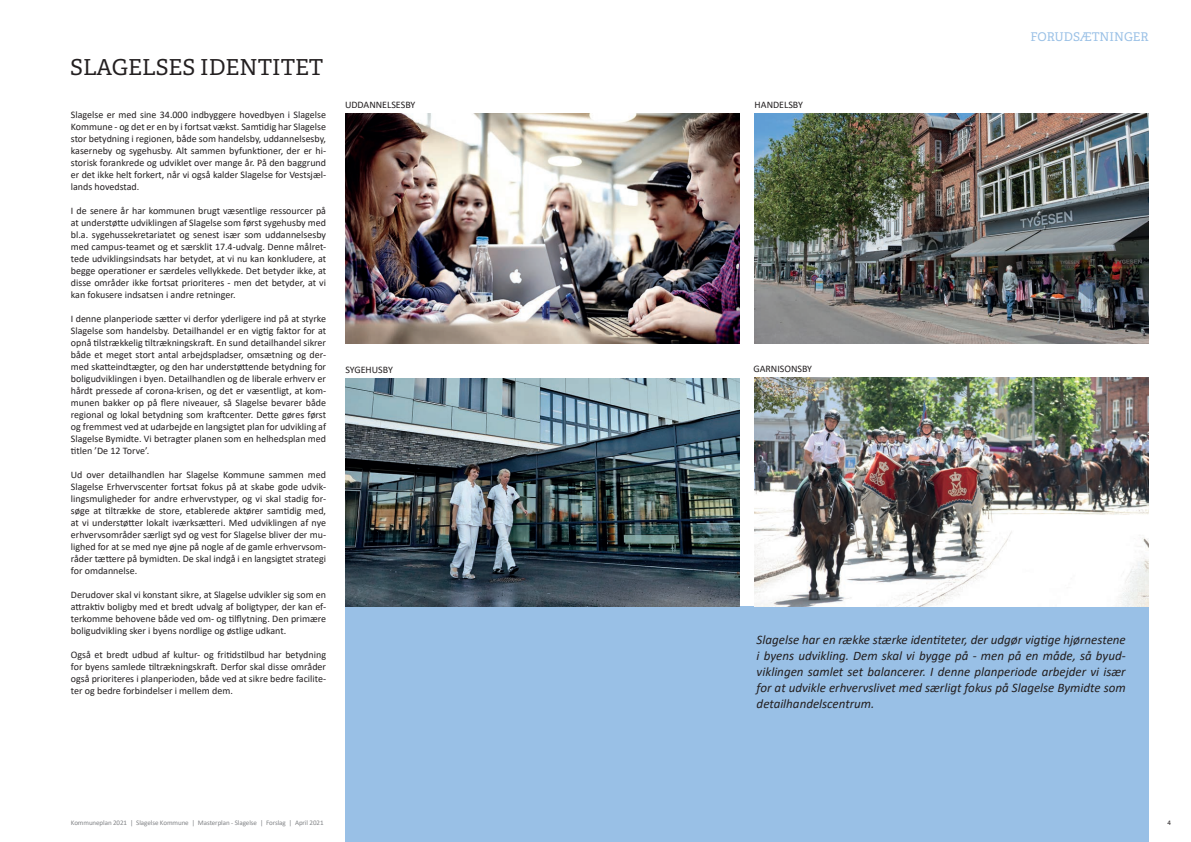
<style>
.page{position:relative;width:1191px;height:842px;background:#fff}
.page>*{position:absolute;margin:0;border:0;box-sizing:border-box;transform-origin:0 0}
.t1{font:22px "Adelle PE";color:#231f20}
.t2{font:italic 13px/16px "Calibri";color:#231f20;text-align:justify}
.t3{font:12px "Adelle PE";color:#99c0e6}
.t4{font:10px/12px "Calibri";color:#231f20;text-align:justify}
.t5{font:7px "Calibri";letter-spacing:-.01em;color:#828487}
.t6{font:7px "Calibri";color:#231f20}
</style>
<div class="page">
<div style="left:345px;top:607px;width:803px;height:235px;background:#99c0e6"></div>
<img style="left:345px;top:378px;width:394px;height:229px">
<img style="left:345px;top:114px;width:394px;height:229px">
<img style="left:754px;top:378px;width:394px;height:229px">
<img style="left:754px;top:113px;width:394px;height:230px">
<h1 class="t1" style="left:70px;top:52px;width:255px">SLAGELSES IDENTITET</h1>
<p class="t4" style="left:71px;top:108px;width:257px">Slagelse er med sine 34.000 indbyggere hovedbyen i Slagelse Kommune - og det er en by i fortsat vækst. Samtidig har Slagelse stor betydning i regionen, både som handelsby, uddannelsesby, kaserneby og sygehusby. Alt sammen byfunktioner, der er hi&shy;storisk forankrede og udviklet over mange år. På den baggrund er det ikke helt forkert, når vi også kalder Slagelse for Vestsjæl&shy;lands hovedstad.</p>
<p class="t4" style="left:71px;top:204px;width:257px">I de senere år har kommunen brugt væsentlige ressourcer på at understøtte udviklingen af Slagelse som først sygehusby med bl.a. sygehussekretariatet og senest især som uddannelsesby med campus-teamet og et særsklit 17.4-udvalg. Denne målret&shy;tede udviklingsindsats har betydet, at vi nu kan konkludere, at begge operationer er særdeles vellykkede. Det betyder ikke, at disse områder ikke fortsat prioriteres - men det betyder, at vi kan fokusere indsatsen i andre retninger.</p>
<p class="t4" style="left:71px;top:312px;width:257px">I denne planperiode sætter vi derfor yderligere ind på at styrke Slagelse som handelsby. Detailhandel er en vigtig faktor for at opnå tilstrækkelig tiltrækningskraft. En sund detailhandel sikrer både et meget stort antal arbejdspladser, omsætning og der&shy;med skatteindtægter, og den har understøttende betydning for boligudviklingen i byen. Detailhandlen og de liberale erhverv er hårdt pressede af corona-krisen, og det er væsentligt, at kom&shy;munen bakker op på flere niveauer, så Slagelse bevarer både regional og lokal betydning som kraftcenter. Dette gøres først og fremmest ved at udarbejde en langsigtet plan for udvikling af Slagelse Bymidte. Vi betragter planen som en helhedsplan med titlen ’De 12 Torve’.</p>
<p class="t4" style="left:71px;top:468px;width:257px">Ud over detailhandlen har Slagelse Kommune sammen med Slagelse Erhvervscenter fortsat fokus på at skabe gode udvik&shy;lingsmuligheder for andre erhvervstyper, og vi skal stadig for&shy;søge at tiltrække de store, etablerede aktører samtidig med, at vi understøtter lokalt iværksætteri. Med udviklingen af nye erhvervsområder særligt syd og vest for Slagelse bliver der mu&shy;lighed for at se med nye øjne på nogle af de gamle erhvervsom&shy;råder tættere på bymidten. De skal indgå i en langsigtet strategi for omdannelse.</p>
<p class="t4" style="left:71px;top:588px;width:257px">Derudover skal vi konstant sikre, at Slagelse udvikler sig som en attraktiv boligby med et bredt udvalg af boligtyper, der kan ef&shy;terkomme behovene både ved om- og tilflytning. Den primære boligudvikling sker i byens nordlige og østlige udkant.</p>
<p class="t4" style="left:71px;top:648px;width:257px">Også et bredt udbud af kultur- og fritidstilbud har betydning for byens samlede tiltrækningskraft. Derfor skal disse områder også prioriteres i planperioden, både ved at sikre bedre facilite&shy;ter og bedre forbindelser i mellem dem.</p>
<p class="t4" style="left:345px;top:98px;width:72px">UDDANNELSESBY</p>
<p class="t4" style="left:754px;top:98px;width:50px">HANDELSBY</p>
<p class="t4" style="left:345px;top:363px;width:49px">SYGEHUSBY</p>
<p class="t4" style="left:753px;top:363px;width:60px">GARNISONSBY</p>
<p class="t3" style="left:1030px;top:28px;width:120px">FORUDSÆTNINGER</p>
<p class="t2" style="left:756px;top:631px;width:370px">Slagelse har en række stærke identiteter, der udgør vigtige hjørnestene i byens udvikling. Dem skal vi bygge på - men på en måde, så byud&shy;viklingen samlet set balancerer. I denne planperiode arbejder vi især for at udvikle erhvervslivet med særligt fokus på Slagelse Bymidte som detailhandelscentrum.</p>
<p class="t5" style="left:71px;top:817px;width:254px">Kommuneplan 2021 | Slagelse Kommune | Masterplan - Slagelse | Forslag | April 2021</p>
<p class="t6" style="left:1167px;top:817px;width:5px">4</p>
</div>
